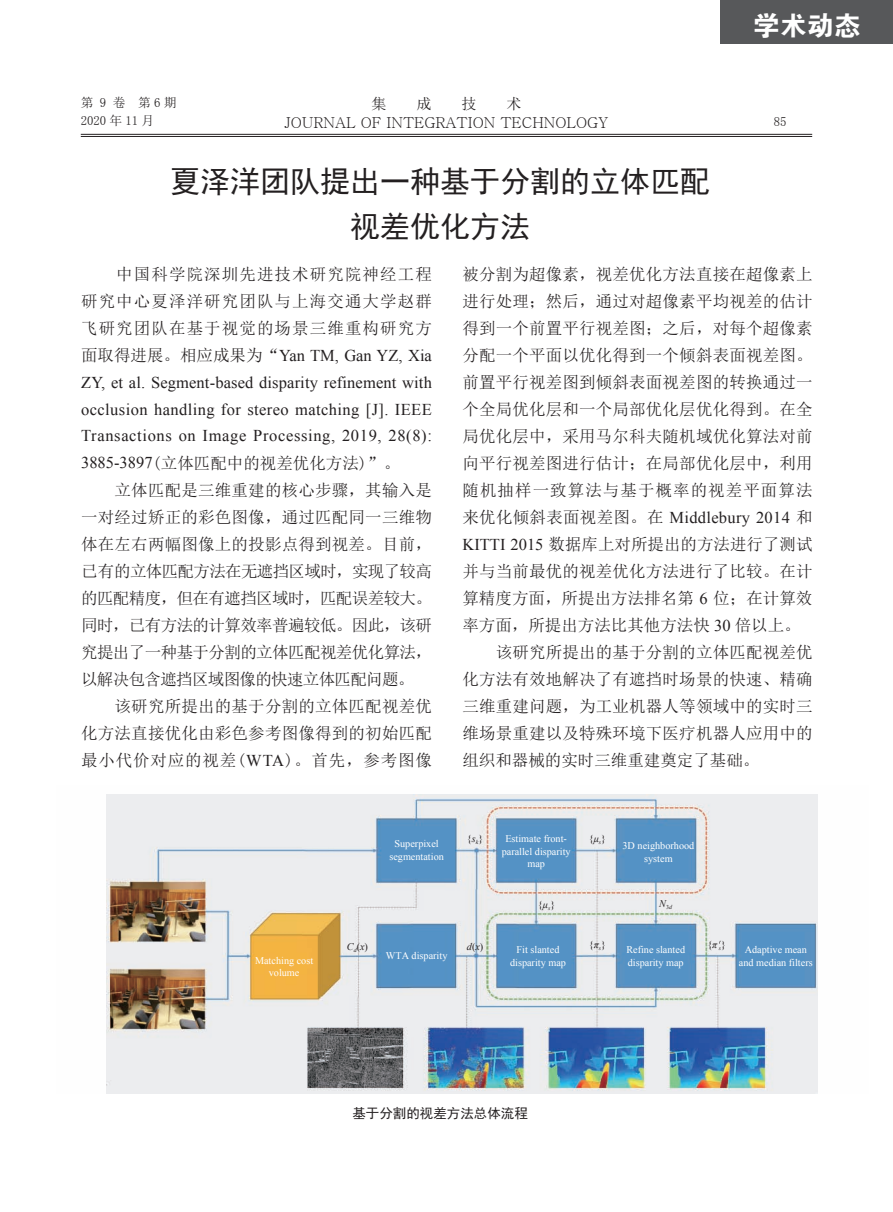
<style>
.page{position:relative;width:893px;height:1212px;background:#fff}
.page>*{position:absolute;margin:0;border:0;box-sizing:border-box;transform-origin:0 0}
.t1{font:30px/45px "Sim Hei";color:#231f20;text-align:center}
.t2{font:27px "FZDHTJW GB1 0";color:#fff}
.t3{font:16.5px "N Sim Sun";letter-spacing:.01em;color:#231f20}
.t4{font:16.5px "Times New Roman";letter-spacing:.025em;color:#231f20}
.t5{font:16.5px "N Sim Sun";letter-spacing:.065em;color:#231f20}
.t6{font:16.5px "N Sim Sun";letter-spacing:-.035em;color:#231f20}
.t7{font:16.5px "N Sim Sun";letter-spacing:-.04em;color:#231f20}
.t8{font:16.5px "Times New Roman";color:#231f20}
.t9{font:16.5px "N Sim Sun";letter-spacing:.05em;color:#231f20}
.t10{font:15px "Batang";color:#231f20}
.t11{font:15px "Sim Sun";color:#231f20}
.t12{font:13.5px "Sim Hei";color:#231f20}
.t13{font:12.75px/18px "Sim Sun";color:#231f20}
.t14{font:10.2px/12.8px "Times New Roman";color:#fff;text-align:center}
.t15{font:10.2px "Times New Roman";color:#231f20}
.t16{font:italic 10.2px "Times New Roman";color:#231f20}
.s1{font-family:"N Sim Sun"}
.s2{font-family:"Times New Roman"}
.s3{font-style:italic}
.s4{font-style:normal}
</style>
<div class="page">
<div style="left:721px;top:0;width:172px;height:44px;background:#57585a"></div>
<hr style="left:81px;top:136px;width:731px;height:1px;background:#231f20">
<hr style="left:81px;top:134px;width:731px;height:1px;background:#231f20">
<img style="left:107px;top:794px;width:710px;height:299px">
<h2 class="t2" style="left:753px;top:11px;width:110px">学术动态</h2>
<p class="t11" style="left:371px;top:96px;width:16px">集</p>
<p class="t11" style="left:416px;top:96px;width:16px">成</p>
<p class="t11" style="left:461px;top:96px;width:16px">技</p>
<p class="t11" style="left:506px;top:96px;width:16px">术</p>
<p class="t10" style="left:284px;top:115px;width:326px">JOURNAL OF INTEGRATION TECHNOLOGY</p>
<p class="t13" style="left:774px;top:113px;width:14px">85</p>
<p class="t13" style="left:81px;top:94px;width:97px">第 9 卷 第6期<br>2020 年 11 月</p>
<p class="t1" style="left:170px;top:159px;width:541px">夏泽洋团队提出一种基于分割的立体匹配视差优化方法</p>
<p class="t5" style="left:116px;top:266px;width:317px">中国科学院深圳先进技术研究院神经工程</p>
<p class="t5" style="left:81px;top:293px;width:352px">研究中心夏泽洋研究团队与上海交通大学赵群</p>
<p class="t5" style="left:81px;top:320px;width:352px">飞研究团队在基于视觉的场景三维重构研究方</p>
<p class="t8" style="left:81px;top:344px;width:352px"><span class="s1">面取得进展。相应成果为“</span>Yan TM, Gan YZ, Xia</p>
<p class="t4" style="left:81px;top:371px;width:352px">ZY, et al. Segment-based disparity refinement with</p>
<p class="t4" style="left:81px;top:398px;width:352px">occlusion handling for stereo matching [J]. IEEE</p>
<p class="t4" style="left:81px;top:425px;width:352px">Transactions on Image Processing, 2019, 28(8):</p>
<p class="t3" style="left:81px;top:455px;width:320px"><span class="s2">3885-3897</span>(立体匹配中的视差优化方法)”。</p>
<p class="t3" style="left:115px;top:482px;width:319px">立体匹配是三维重建的核心步骤，其输入是</p>
<p class="t3" style="left:81px;top:509px;width:352px">一对经过矫正的彩色图像，通过匹配同一三维物</p>
<p class="t3" style="left:81px;top:536px;width:352px">体在左右两幅图像上的投影点得到视差。目前，</p>
<p class="t7" style="left:81px;top:563px;width:352px">已有的立体匹配方法在无遮挡区域时，实现了较高</p>
<p class="t6" style="left:81px;top:590px;width:352px">的匹配精度，但在有遮挡区域时，匹配误差较大。</p>
<p class="t6" style="left:81px;top:617px;width:352px">同时，已有方法的计算效率普遍较低。因此，该研</p>
<p class="t6" style="left:81px;top:644px;width:352px">究提出了一种基于分割的立体匹配视差优化算法，</p>
<p class="t7" style="left:81px;top:671px;width:335px">以解决包含遮挡区域图像的快速立体匹配问题。</p>
<p class="t3" style="left:115px;top:698px;width:319px">该研究所提出的基于分割的立体匹配视差优</p>
<p class="t3" style="left:81px;top:725px;width:352px">化方法直接优化由彩色参考图像得到的初始匹配</p>
<p class="t9" style="left:81px;top:752px;width:352px">最小代价对应的视差(<span class="s2">WTA</span>)。首先，参考图像</p>
<p class="t3" style="left:462px;top:266px;width:352px">被分割为超像素，视差优化方法直接在超像素上</p>
<p class="t3" style="left:462px;top:293px;width:352px">进行处理；然后，通过对超像素平均视差的估计</p>
<p class="t3" style="left:462px;top:320px;width:352px">得到一个前置平行视差图；之后，对每个超像素</p>
<p class="t3" style="left:462px;top:347px;width:352px">分配一个平面以优化得到一个倾斜表面视差图。</p>
<p class="t3" style="left:462px;top:374px;width:352px">前置平行视差图到倾斜表面视差图的转换通过一</p>
<p class="t3" style="left:462px;top:401px;width:352px">个全局优化层和一个局部优化层优化得到。在全</p>
<p class="t3" style="left:462px;top:428px;width:352px">局优化层中，采用马尔科夫随机域优化算法对前</p>
<p class="t3" style="left:462px;top:455px;width:352px">向平行视差图进行估计；在局部优化层中，利用</p>
<p class="t5" style="left:462px;top:482px;width:352px">随机抽样一致算法与基于概率的视差平面算法</p>
<p class="t4" style="left:462px;top:506px;width:352px"><span class="s1">来优化倾斜表面视差图。在</span> Middlebury 2014 <span class="s1">和</span></p>
<p class="t3" style="left:462px;top:536px;width:352px"><span class="s2">KITTI 2015</span> 数据库上对所提出的方法进行了测试</p>
<p class="t3" style="left:462px;top:563px;width:352px">并与当前最优的视差优化方法进行了比较。在计</p>
<p class="t3" style="left:462px;top:590px;width:351px">算精度方面，所提出方法排名第 <span class="s2">6</span> 位；在计算效</p>
<p class="t3" style="left:462px;top:617px;width:340px">率方面，所提出方法比其他方法快 <span class="s2">30</span> 倍以上。</p>
<p class="t3" style="left:496px;top:644px;width:318px">该研究所提出的基于分割的立体匹配视差优</p>
<p class="t3" style="left:462px;top:671px;width:352px">化方法有效地解决了有遮挡时场景的快速、精确</p>
<p class="t3" style="left:462px;top:698px;width:352px">三维重建问题，为工业机器人等领域中的实时三</p>
<p class="t3" style="left:462px;top:725px;width:352px">维场景重建以及特殊环境下医疗机器人应用中的</p>
<p class="t3" style="left:462px;top:752px;width:298px">组织和器械的实时三维重建奠定了基础。</p>
<p class="t14" style="left:389px;top:837px;width:56px">Superpixel segmentation</p>
<p class="t15" style="left:467px;top:832px;width:18px">{<span class="s3">s</span><sub>k</sub>}</p>
<p class="t14" style="left:502px;top:832px;width:70px">Estimate front&shy;parallel disparity map</p>
<p class="t14" style="left:622px;top:839px;width:73px">3D neighborhood system</p>
<p class="t15" style="left:589px;top:832px;width:19px">{<span class="s3">μ</span><sub>s</sub>}</p>
<p class="t15" style="left:538px;top:898px;width:19px">{<span class="s3">μ</span><sub>s</sub>}</p>
<p class="t16" style="left:659px;top:897px;width:14px">N<sub>3</sub><sub>d</sub></p>
<p class="t16" style="left:347px;top:939px;width:23px">C<sub>d</sub><span class="s4">(</span>x<span class="s4">)</span></p>
<p class="t16" style="left:467px;top:939px;width:18px">d<span class="s4">(</span>x<span class="s4">)</span></p>
<p class="t14" style="left:255px;top:954px;width:60px">Matching cost volume</p>
<p class="t14" style="left:386px;top:949px;width:63px">WTA disparity</p>
<p class="t14" style="left:510px;top:943px;width:57px">Fit slanted disparity map</p>
<p class="t15" style="left:589px;top:938px;width:19px">{<span class="s3">π</span><sub>s</sub>}</p>
<p class="t15" style="left:707px;top:938px;width:20px">{<span class="s3">π</span> <sub>s</sub>}</p>
<p class="t14" style="left:626px;top:943px;width:60px;text-align:left">Refine slanted disparity map</p>
<p class="t14" style="left:739px;top:943px;width:75px">Adaptive mean and median filters</p>
<p class="t12" style="left:352px;top:1106px;width:177px">基于分割的视差方法总体流程</p>
</div>
